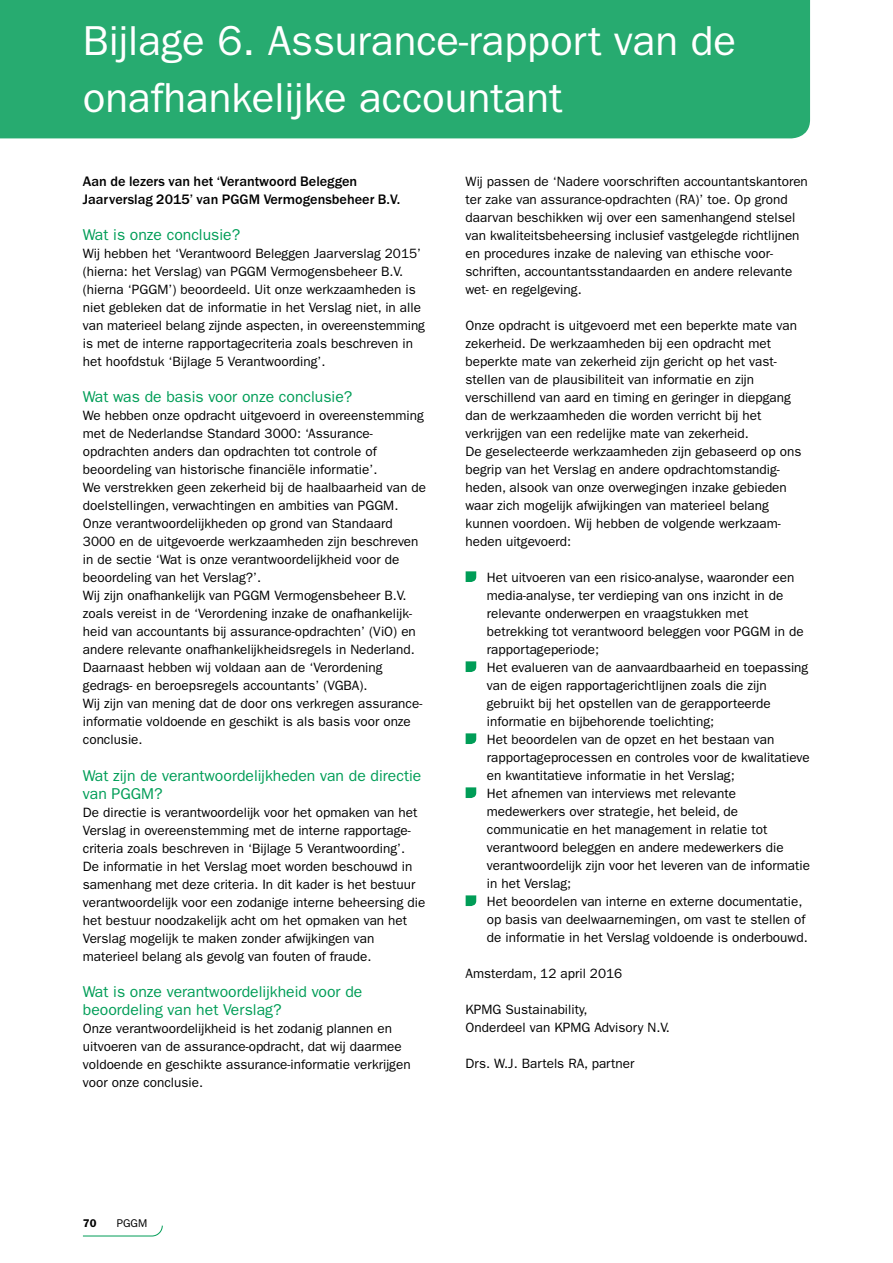
<style>
.page{position:relative;width:893px;height:1263px;background:#fff}
.page>*{position:absolute;margin:0;border:0;box-sizing:border-box;transform-origin:0 0}
.t1{font:42px/56.2px "ITC Franklin Gothic Std";color:#fff}
.t2{font:15.75px/18px "ITC Franklin Gothic Std";color:#009d57}
.t3{font:500 14.25px/18px "ITC Franklin Gothic Std";color:#000}
.t4{font:13.5px/18px "ITC Franklin Gothic Std";color:#000}
.t5{font:11.25px "ITC Franklin Gothic Std";color:#000}
.t6{font:600 11.25px "ITC Franklin Gothic Std";color:#000}
</style>
<div class="page">
<svg style="left:83px;top:1225px;width:80px;height:11px"></svg>
<div style="left:0;top:0;width:810px;height:138px;background:#27ab70"></div>
<svg style="left:466px;top:571px;width:10px;height:11px"></svg>
<svg style="left:466px;top:661px;width:10px;height:11px"></svg>
<svg style="left:466px;top:733px;width:10px;height:11px"></svg>
<svg style="left:466px;top:787px;width:10px;height:11px"></svg>
<svg style="left:466px;top:895px;width:10px;height:11px"></svg>
<h1 class="t1" style="left:83px;top:13px;width:655px">Bijlage 6. Assurance-rapport van de onafhankelijke accountant</h1>
<p class="t3" style="left:83px;top:173px;width:319px">Aan de lezers van het ‘Verantwoord Beleggen<br>Jaarverslag 2015’ van PGGM Vermogensbeheer B.V.</p>
<p class="t2" style="left:83px;top:226px;width:159px">Wat is onze conclusie?</p>
<p class="t4" style="left:83px;top:245px;width:344px">Wij hebben het ‘Verantwoord Beleggen Jaarverslag 2015’ (hierna: het Verslag) van PGGM Vermogensbeheer B.V. (hierna ‘PGGM’) beoordeeld. Uit onze werkzaamheden is niet gebleken dat de informatie in het Verslag niet, in alle van materieel belang zijnde aspecten, in overeenstemming is met de interne rapportagecriteria zoals beschreven in het hoofdstuk ‘Bijlage 5 Verantwoording’.</p>
<p class="t2" style="left:83px;top:388px;width:271px">Wat was de basis voor onze conclusie?</p>
<p class="t4" style="left:83px;top:407px;width:345px">We hebben onze opdracht uitgevoerd in overeenstemming met de Nederlandse Standard 3000: ‘Assurance&shy;opdrachten anders dan opdrachten tot controle of beoordeling van historische financiële informatie’.<br>We verstrekken geen zekerheid bij de haalbaarheid van de doelstellingen, verwachtingen en ambities van PGGM.<br>Onze verantwoordelijkheden op grond van Standaard 3000 en de uitgevoerde werkzaamheden zijn beschreven in de sectie ‘Wat is onze verantwoordelijkheid voor de beoordeling van het Verslag?’.<br>Wij zijn onafhankelijk van PGGM Vermogensbeheer B.V. zoals vereist in de ‘Verordening inzake de onafhankelijk&shy;heid van accountants bij assurance-opdrachten’ (ViO) en andere relevante onafhankelijkheidsregels in Nederland.<br>Daarnaast hebben wij voldaan aan de ‘Verordening gedrags- en beroepsregels accountants’ (VGBA).<br>Wij zijn van mening dat de door ons verkregen assurance&shy;informatie voldoende en geschikt is als basis voor onze conclusie.</p>
<p class="t2" style="left:83px;top:766px;width:340px">Wat zijn de verantwoordelijkheden van de directie van PGGM?</p>
<p class="t4" style="left:83px;top:803px;width:344px">De directie is verantwoordelijk voor het opmaken van het Verslag in overeenstemming met de interne rapportage&shy;criteria zoals beschreven in ‘Bijlage 5 Verantwoording’.<br>De informatie in het Verslag moet worden beschouwd in samenhang met deze criteria. In dit kader is het bestuur verantwoordelijk voor een zodanige interne beheersing die het bestuur noodzakelijk acht om het opmaken van het Verslag mogelijk te maken zonder afwijkingen van materieel belang als gevolg van fouten of fraude.</p>
<p class="t2" style="left:83px;top:982px;width:281px">Wat is onze verantwoordelijkheid voor de beoordeling van het Verslag?</p>
<p class="t4" style="left:83px;top:1019px;width:329px">Onze verantwoordelijkheid is het zodanig plannen en uitvoeren van de assurance-opdracht, dat wij daarmee voldoende en geschikte assurance-informatie verkrijgen voor onze conclusie.</p>
<p class="t4" style="left:466px;top:172px;width:344px">Wij passen de ‘Nadere voorschriften accountantskantoren ter zake van assurance-opdrachten (RA)’ toe. Op grond daarvan beschikken wij over een samenhangend stelsel van kwaliteitsbeheersing inclusief vastgelegde richtlijnen en procedures inzake de naleving van ethische voor&shy;schriften, accountantsstandaarden en andere relevante wet- en regelgeving.</p>
<p class="t4" style="left:466px;top:316px;width:337px">Onze opdracht is uitgevoerd met een beperkte mate van zekerheid. De werkzaamheden bij een opdracht met beperkte mate van zekerheid zijn gericht op het vast&shy;stellen van de plausibiliteit van informatie en zijn verschillend van aard en timing en geringer in diepgang dan de werkzaamheden die worden verricht bij het verkrijgen van een redelijke mate van zekerheid.<br>De geselecteerde werkzaamheden zijn gebaseerd op ons begrip van het Verslag en andere opdrachtomstandig&shy;heden, alsook van onze overwegingen inzake gebieden waar zich mogelijk afwijkingen van materieel belang kunnen voordoen. Wij hebben de volgende werkzaam&shy;heden uitgevoerd:</p>
<p class="t4" style="left:487px;top:568px;width:325px">Het uitvoeren van een risico-analyse, waaronder een media-analyse, ter verdieping van ons inzicht in de relevante onderwerpen en vraagstukken met betrekking tot verantwoord beleggen voor PGGM in de rapportageperiode;<br>Het evalueren van de aanvaardbaarheid en toepassing van de eigen rapportagerichtlijnen zoals die zijn gebruikt bij het opstellen van de gerapporteerde informatie en bijbehorende toelichting;<br>Het beoordelen van de opzet en het bestaan van rapportageprocessen en controles voor de kwalitatieve en kwantitatieve informatie in het Verslag;<br>Het afnemen van interviews met relevante medewerkers over strategie, het beleid, de communicatie en het management in relatie tot verantwoord beleggen en andere medewerkers die verantwoordelijk zijn voor het leveren van de informatie in het Verslag;<br>Het beoordelen van interne en externe documentatie, op basis van deelwaarnemingen, om vast te stellen of de informatie in het Verslag voldoende is onderbouwd.</p>
<p class="t4" style="left:466px;top:964px;width:158px">Amsterdam, 12 april 2016</p>
<p class="t4" style="left:466px;top:1000px;width:206px">KPMG Sustainability,<br>Onderdeel van KPMG Advisory N.V.</p>
<p class="t4" style="left:466px;top:1054px;width:170px">Drs. W.J. Bartels RA, partner</p>
<p class="t6" style="left:83px;top:1216px;width:15px">70</p>
<p class="t5" style="left:117px;top:1216px;width:32px">PGGM</p>
</div>
